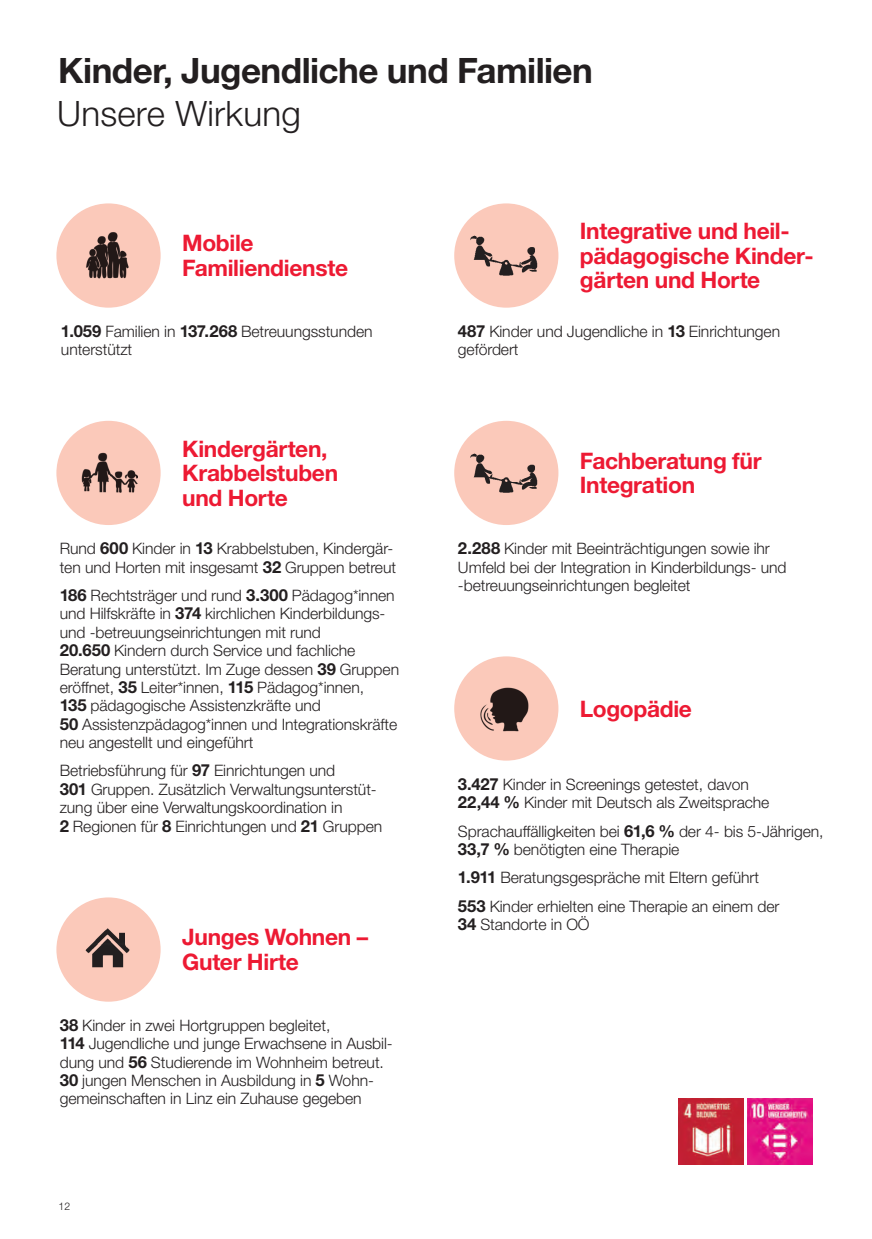
<style>
.page{position:relative;width:872px;height:1239px;background:#fff}
.page>*{position:absolute;margin:0;border:0;box-sizing:border-box;transform-origin:0 0}
.t1{font:700 35px "Helvetica Neue LT Std";letter-spacing:-.015em;color:#231f20}
.t2{font:300 35px "Helvetica Neue LT Std";letter-spacing:.005em;color:#231f20}
.t3{font:700 22.75px/24.5px "Helvetica Neue LT Std";letter-spacing:-.015em;color:#ed1a33}
.t4{font:300 15.75px/18.4px "Helvetica Neue LT Std";letter-spacing:-.005em;color:#231f20}
.t5{font:300 10.5px "Helvetica Neue LT Std";color:#231f20}
.s1{font-weight:700;font-size:16.62px}
</style>
<div class="page">
<div style="left:56px;top:421px;width:105px;height:104px;background:#fbc9ba;border-radius:50%"></div>
<img style="left:81px;top:452px;width:56px;height:41px">
<div style="left:454px;top:656px;width:104px;height:104px;background:#fbc9ba;border-radius:50%"></div>
<img style="left:480px;top:687px;width:49px;height:45px">
<div style="left:454px;top:421px;width:104px;height:104px;background:#fbc9ba;border-radius:50%"></div>
<img style="left:470px;top:453px;width:68px;height:40px">
<div style="left:454px;top:203px;width:104px;height:104px;background:#fbc9ba;border-radius:50%"></div>
<img style="left:470px;top:235px;width:68px;height:41px">
<div style="left:56px;top:897px;width:105px;height:104px;background:#fbc9ba;border-radius:50%"></div>
<img style="left:85px;top:928px;width:45px;height:40px">
<div style="left:56px;top:203px;width:105px;height:104px;background:#fbc9ba;border-radius:50%"></div>
<img style="left:86px;top:232px;width:43px;height:47px">
<img style="left:678px;top:1098px;width:66px;height:66px">
<img style="left:747px;top:1098px;width:65px;height:66px">
<h1 class="t1" style="left:58px;top:49px;width:536px">Kinder, Jugendliche und Familien</h1>
<h1 class="t2" style="left:57px;top:92px;width:245px">Unsere Wirkung</h1>
<h2 class="t3" style="left:182px;top:230px;width:167px">Mobile<br>Familiendienste</h2>
<p class="t4" style="left:61px;top:322px;width:313px"><span class="s1">1.059</span> Familien in <span class="s1">137.268</span> Betreuungsstunden unterstützt</p>
<h2 class="t3" style="left:182px;top:435px;width:158px">Kindergärten,<br>Krabbelstuben und Horte</h2>
<p class="t4" style="left:60px;top:539px;width:338px">Rund <span class="s1">600</span> Kinder in <span class="s1">13</span> Krabbelstuben, Kindergär&shy;ten und Horten mit insgesamt <span class="s1">32</span> Gruppen betreut</p>
<p class="t4" style="left:60px;top:586px;width:341px"><span class="s1">186</span> Rechtsträger und rund <span class="s1">3.300</span> Pädagog*innen und Hilfskräfte in <span class="s1">374</span> kirchlichen Kinderbildungs&shy;und -betreuungseinrichtungen mit rund<br><span class="s1">20.650</span> Kindern durch Service und fachliche Beratung unterstützt. Im Zuge dessen <span class="s1">39</span> Gruppen eröffnet, <span class="s1">35</span> Leiter*innen, <span class="s1">115</span> Pädagog*innen,<br><span class="s1">135</span> pädagogische Assistenzkräfte und<br><span class="s1">50</span> Assistenzpädagog*innen und Integrationskräfte neu angestellt und eingeführt</p>
<p class="t4" style="left:60px;top:761px;width:324px">Betriebsführung für <span class="s1">97</span> Einrichtungen und<br><span class="s1">301</span> Gruppen. Zusätzlich Verwaltungsunterstüt&shy;zung über eine Verwaltungskoordination in<br><span class="s1">2</span> Regionen für <span class="s1">8</span> Einrichtungen und <span class="s1">21</span> Gruppen</p>
<h2 class="t3" style="left:182px;top:924px;width:188px">Junges Wohnen –<br>Guter Hirte</h2>
<p class="t4" style="left:60px;top:1015px;width:334px"><span class="s1">38</span> Kinder in zwei Hortgruppen begleitet,<br><span class="s1">114</span> Jugendliche und junge Erwachsene in Ausbil&shy;dung und <span class="s1">56</span> Studierende im Wohnheim betreut.<br><span class="s1">30</span> jungen Menschen in Ausbildung in <span class="s1">5</span> Wohn&shy;gemeinschaften in Linz ein Zuhause gegeben</p>
<p class="t5" style="left:58px;top:1199px;width:13px">12</p>
<h2 class="t3" style="left:580px;top:218px;width:235px">Integrative und heil&shy;pädagogische Kinder&shy;gärten und Horte</h2>
<p class="t4" style="left:458px;top:322px;width:324px"><span class="s1">487</span> Kinder und Jugendliche in <span class="s1">13</span> Einrichtungen gefördert</p>
<h2 class="t3" style="left:580px;top:448px;width:183px">Fachberatung für<br>Integration</h2>
<p class="t4" style="left:458px;top:539px;width:330px"><span class="s1">2.288</span> Kinder mit Beeinträchtigungen sowie ihr<br>Umfeld bei der Integration in Kinderbildungs- und -betreuungseinrichtungen begleitet</p>
<h2 class="t3" style="left:580px;top:695px;width:114px">Logopädie</h2>
<p class="t4" style="left:458px;top:774px;width:313px"><span class="s1">3.427</span> Kinder in Screenings getestet, davon<br><span class="s1">22,44 %</span> Kinder mit Deutsch als Zweitsprache</p>
<p class="t4" style="left:458px;top:821px;width:367px">Sprachauffälligkeiten bei <span class="s1">61,6 %</span> der 4- bis 5-Jährigen,<br><span class="s1">33,7 %</span> benötigten eine Therapie</p>
<p class="t4" style="left:458px;top:863px;width:323px;line-height:28.3px"><span class="s1">1.911</span> Beratungsgespräche mit Eltern geführt<br><span class="s1">553</span> Kinder erhielten eine Therapie an einem der</p>
<p class="t4" style="left:458px;top:914px;width:133px"><span class="s1">34</span> Standorte in OÖ</p>
</div>
